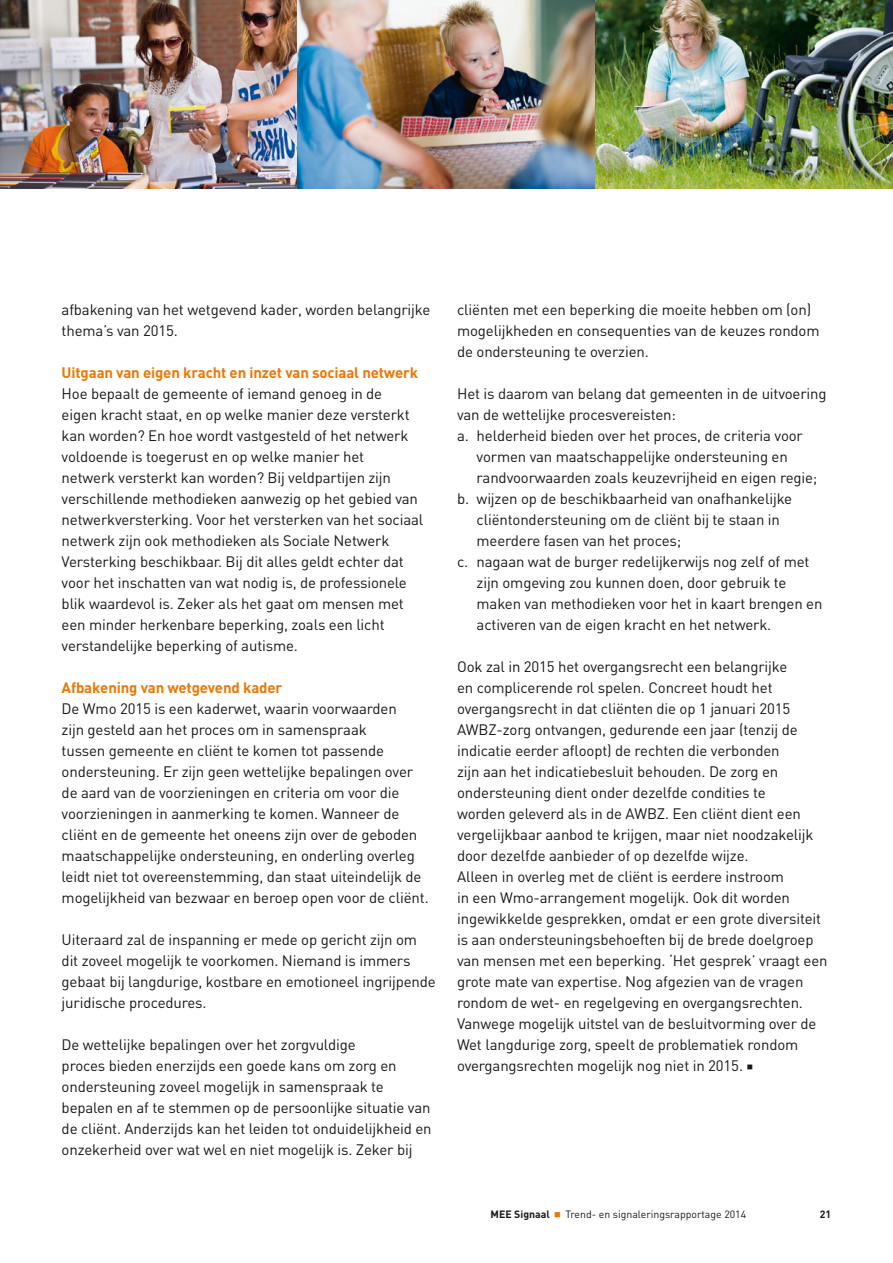
<style>
.page{position:relative;width:893px;height:1263px;background:#fff}
.page>*{position:absolute;margin:0;border:0;box-sizing:border-box;transform-origin:0 0}
.t1{font:15px/21px "DIN";letter-spacing:-.01em;color:#1a171c}
.t2{font:700 15px "DIN";letter-spacing:-.01em;color:#ed7703}
.t3{font:10.5px "DIN";color:#1a171c}
.t4{font:700 10.5px "DIN";color:#1a171c}
.s1{font-weight:700}
.s2{color:#ed7703}
</style>
<div class="page">
<img style="left:0;top:0;width:893px;height:189px">
<p class="t1" style="left:62px;top:299px;width:370px">afbakening van het wetgevend kader, worden belangrijke thema’s van 2015.</p>
<p class="t2" style="left:62px;top:363px;width:358px">Uitgaan van eigen kracht en inzet van sociaal netwerk</p>
<p class="t1" style="left:62px;top:383px;width:363px">Hoe bepaalt de gemeente of iemand genoeg in de<br>eigen kracht staat, en op welke manier deze versterkt kan worden? En hoe wordt vastgesteld of het netwerk voldoende is toegerust en op welke manier het<br>netwerk versterkt kan worden? Bij veldpartijen zijn verschillende methodieken aanwezig op het gebied van netwerkversterking. Voor het versterken van het sociaal netwerk zijn ook methodieken als Sociale Netwerk Versterking beschikbaar. Bij dit alles geldt echter dat voor het inschatten van wat nodig is, de professionele blik waardevol is. Zeker als het gaat om mensen met een minder herkenbare beperking, zoals een licht verstandelijke beperking of autisme.</p>
<p class="t2" style="left:62px;top:678px;width:222px">Afbakening van wetgevend kader</p>
<p class="t1" style="left:62px;top:698px;width:369px">De Wmo 2015 is een kaderwet, waarin voorwaarden<br>zijn gesteld aan het proces om in samenspraak<br>tussen gemeente en cliënt te komen tot passende ondersteuning. Er zijn geen wettelijke bepalingen over de aard van de voorzieningen en criteria om voor die voorzieningen in aanmerking te komen. Wanneer de cliënt en de gemeente het oneens zijn over de geboden maatschappelijke ondersteuning, en onderling overleg leidt niet tot overeenstemming, dan staat uiteindelijk de mogelijkheid van bezwaar en beroep open voor de cliënt.</p>
<p class="t1" style="left:62px;top:929px;width:376px">Uiteraard zal de inspanning er mede op gericht zijn om dit zoveel mogelijk te voorkomen. Niemand is immers gebaat bij langdurige, kostbare en emotioneel ingrijpende juridische procedures.</p>
<p class="t1" style="left:62px;top:1034px;width:372px">De wettelijke bepalingen over het zorgvuldige<br>proces bieden enerzijds een goede kans om zorg en ondersteuning zoveel mogelijk in samenspraak te bepalen en af te stemmen op de persoonlijke situatie van de cliënt. Anderzijds kan het leiden tot onduidelijkheid en onzekerheid over wat wel en niet mogelijk is. Zeker bij</p>
<p class="t1" style="left:457px;top:299px;width:364px">cliënten met een beperking die moeite hebben om (on) mogelijkheden en consequenties van de keuzes rondom de ondersteuning te overzien.</p>
<p class="t1" style="left:457px;top:383px;width:371px">Het is daarom van belang dat gemeenten in de uitvoering</p>
<p class="t1" style="left:457px;top:404px;width:220px">van de wettelijke procesvereisten:</p>
<p class="t1" style="left:457px;top:425px;width:347px">a. helderheid bieden over het proces, de criteria voor</p>
<p class="t1" style="left:477px;top:446px;width:313px">vormen van maatschappelijke ondersteuning en</p>
<p class="t1" style="left:477px;top:467px;width:342px">randvoorwaarden zoals keuzevrijheid en eigen regie;</p>
<p class="t1" style="left:457px;top:488px;width:337px">b. wijzen op de beschikbaarheid van onafhankelijke</p>
<p class="t1" style="left:477px;top:509px;width:305px">cliëntondersteuning om de cliënt bij te staan in</p>
<p class="t1" style="left:477px;top:530px;width:206px">meerdere fasen van het proces;</p>
<p class="t1" style="left:457px;top:551px;width:354px">c. nagaan wat de burger redelijkerwijs nog zelf of met</p>
<p class="t1" style="left:477px;top:572px;width:311px">zijn omgeving zou kunnen doen, door gebruik te</p>
<p class="t1" style="left:477px;top:593px;width:347px">maken van methodieken voor het in kaart brengen en</p>
<p class="t1" style="left:477px;top:614px;width:296px">activeren van de eigen kracht en het netwerk.</p>
<p class="t1" style="left:457px;top:656px;width:372px">Ook zal in 2015 het overgangsrecht een belangrijke<br>en complicerende rol spelen. Concreet houdt het overgangsrecht in dat cliënten die op 1 januari 2015<br>AWBZ-zorg ontvangen, gedurende een jaar (tenzij de indicatie eerder afloopt) de rechten die verbonden<br>zijn aan het indicatiebesluit behouden. De zorg en ondersteuning dient onder dezelfde condities te<br>worden geleverd als in de AWBZ. Een cliënt dient een vergelijkbaar aanbod te krijgen, maar niet noodzakelijk door dezelfde aanbieder of op dezelfde wijze.<br>Alleen in overleg met de cliënt is eerdere instroom<br>in een Wmo-arrangement mogelijk. Ook dit worden ingewikkelde gesprekken, omdat er een grote diversiteit is aan ondersteuningsbehoeften bij de brede doelgroep van mensen met een beperking. ‘Het gesprek’ vraagt een grote mate van expertise. Nog afgezien van de vragen rondom de wet- en regelgeving en overgangsrechten.<br>Vanwege mogelijk uitstel van de besluitvorming over de Wet langdurige zorg, speelt de problematiek rondom overgangsrechten mogelijk nog niet in 2015. ■</p>
<p class="t3" style="left:491px;top:1208px;width:257px"><span class="s1">MEE Signaal</span> <span class="s2">■</span> Trend- en signaleringsrapportage 2014</p>
<p class="t4" style="left:820px;top:1207px;width:13px">21</p>
</div>
